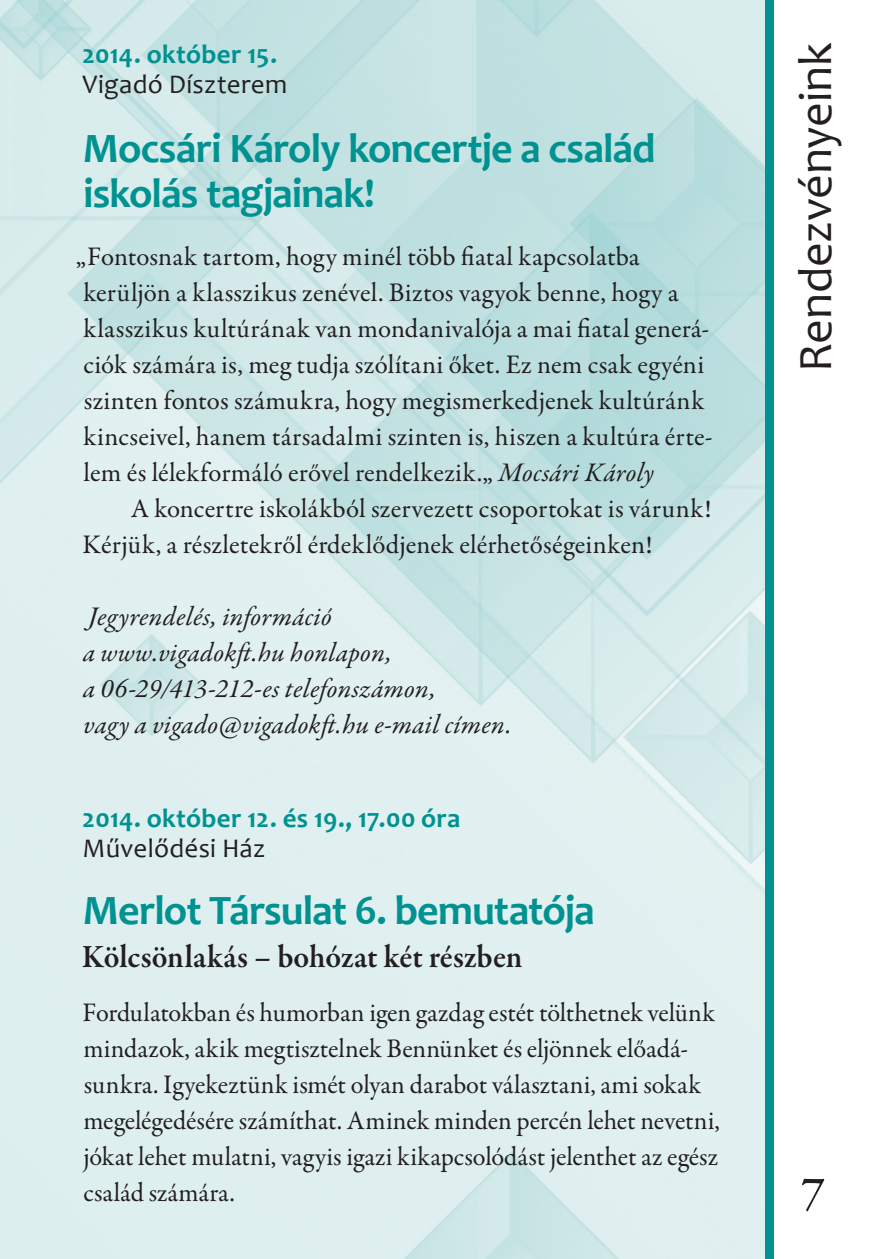
<style>
.page{position:relative;width:893px;height:1259px;background:#fff}
.page>*{position:absolute;margin:0;border:0;box-sizing:border-box;transform-origin:0 0}
.t1{font:57px "Garamond Premr Pro";color:#231f20}
.t2{font:48px "Candara";color:#231f20}
.t3{font:700 42px/45px "Candara";letter-spacing:-.025em;color:#009290}
.t4{font:600 33px "Garamond Premr Pro";color:#231f20;scale:.95 1}
.t5{font:27px/36px "Garamond Premr Pro";letter-spacing:.005em;color:#231f20}
.t6{font:italic 27px/36px "Garamond Premr Pro";letter-spacing:.01em;color:#231f20}
.t7{font:700 27px "Candara";letter-spacing:.01em;color:#009290}
.t8{font:27px "Candara";letter-spacing:.01em;color:#231f20}
.s1{font-style:italic}
</style>
<div class="page">
<img style="left:0;top:0;width:765px;height:1259px">
<div style="left:765px;top:0;width:9px;height:1259px;background:#009290"></div>
<p class="t7" style="left:82px;top:37px;width:196px">2014. október 15.</p>
<p class="t8" style="left:82px;top:67px;width:206px">Vigadó Díszterem</p>
<h3 class="t3" style="left:83px;top:125px;width:574px">Mocsári Károly koncertje a család iskolás tagjainak!</h3>
<p class="t5" style="left:76px;top:239px;width:638px">„Fontosnak tartom, hogy minél több fiatal kapcsolatba kerüljön a klasszikus zenével. Biztos vagyok benne, hogy a klasszikus kultúrának van mondanivalója a mai fiatal generá&shy;ciók számára is, meg tudja szólítani őket. Ez nem csak egyéni szinten fontos számukra, hogy megismerkedjenek kultúránk kincseivel, hanem társadalmi szinten is, hiszen a kultúra érte&shy;lem és lélekformáló erővel rendelkezik.„ <span class="s1">Mocsári Károly</span></p>
<p class="t5" style="left:83px;top:491px;width:630px;text-indent:48px">A koncertre iskolákból szervezett csoportokat is várunk!<br>Kérjük, a részletekről érdeklődjenek elérhetőségeinken!</p>
<p class="t6" style="left:83px;top:600px;width:430px">Jegyrendelés, információ<br>a www.vigadokft.hu honlapon,<br>a 06-29/413-212-es telefonszámon,<br>vagy a vigado@vigadokft.hu e-mail címen.</p>
<p class="t7" style="left:82px;top:801px;width:380px">2014. október 12. és 19., 17.00 óra</p>
<p class="t8" style="left:83px;top:831px;width:184px">Művelődési Ház</p>
<h3 class="t3" style="left:83px;top:887px;width:513px">Merlot Társulat 6. bemutatója</h3>
<p class="t4" style="left:82px;top:937px;width:465px">Kölcsönlakás – bohózat két részben</p>
<p class="t5" style="left:83px;top:995px;width:639px">Fordulatokban és humorban igen gazdag estét tölthetnek velünk mindazok, akik megtisztelnek Bennünket és eljönnek előadá&shy;sunkra. Igyekeztünk ismét olyan darabot választani, ami sokak megelégedésére számíthat. Aminek minden percén lehet nevetni, jókat lehet mulatni, vagyis igazi kikapcsolódást jelenthet az egész család számára.</p>
<h2 class="t2" style="left:785px;top:372px;width:331px;rotate:-90deg">Rendezvényeink</h2>
<h1 class="t1" style="left:799px;top:1149px;width:29px">7</h1>
</div>
